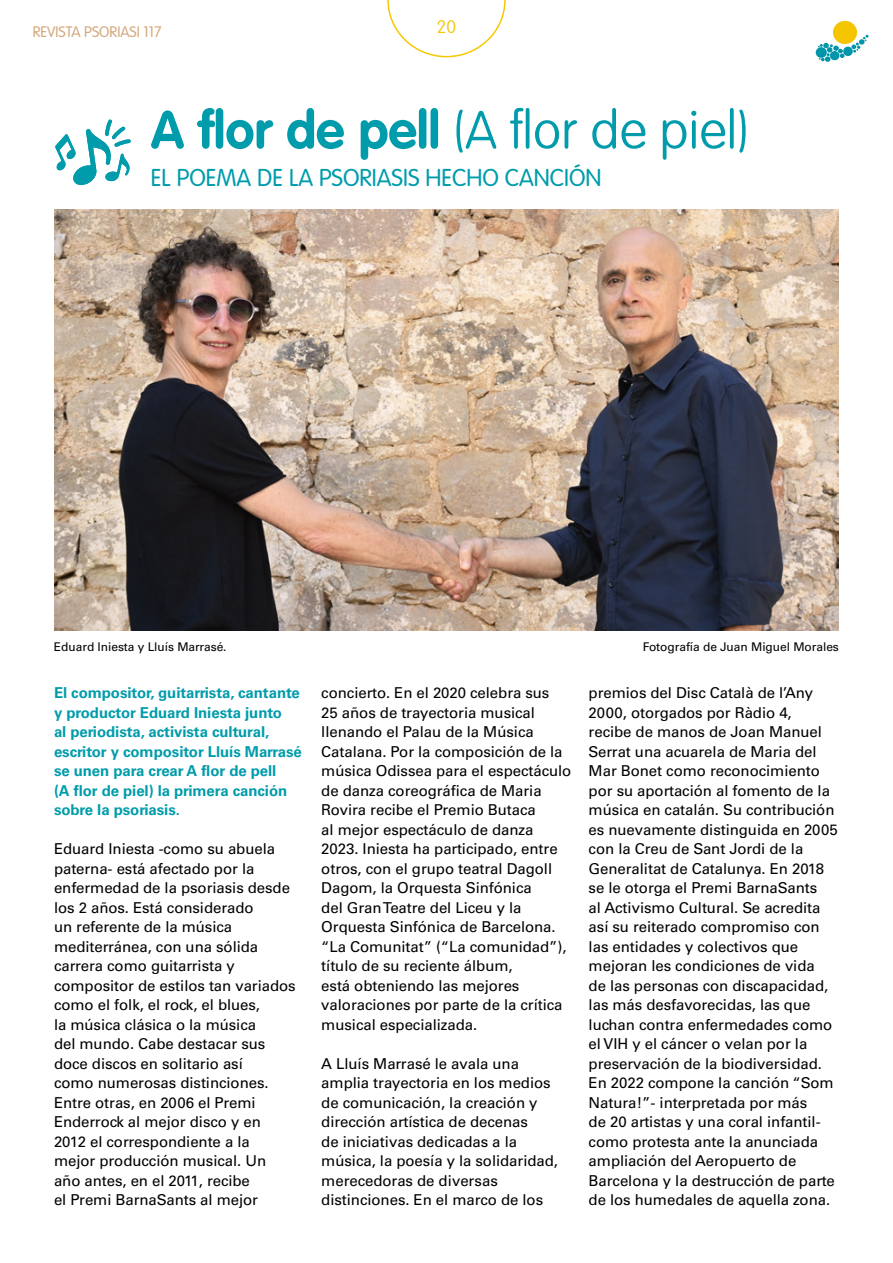
<style>
.page{position:relative;width:893px;height:1263px;background:#fff}
.page>*{position:absolute;margin:0;border:0;box-sizing:border-box;transform-origin:0 0}
.t1{font:100 52.5px "VAG Rounded";color:#009cab}
.t2{font:300 24px "VAG Rounded";color:#009cab}
.t3{font:100 18px "VAG Rounded";color:#f5c500}
.t4{font:15px/19.5px "Univers";letter-spacing:-.005em;color:#000}
.t5{font:700 15px/19.5px "Univers";letter-spacing:-.005em;color:#009cab}
.t6{font:300 15px "VAG Rounded";color:#d4a87e}
.t7{font:12px "Univers";letter-spacing:-.005em;color:#000}
.s1{font-weight:700}
</style>
<div class="page">
<div style="left:833px;top:21px;width:24px;height:23px;background:#f5c500;border-radius:50%"></div>
<div style="left:816px;top:47px;width:11px;height:11px;background:#0095a8;border-radius:50%"></div>
<div style="left:843px;top:47px;width:10px;height:9px;background:#0095a8;border-radius:50%"></div>
<svg style="left:818px;top:43px;width:26px;height:19px"></svg>
<svg style="left:851px;top:35px;width:17px;height:18px"></svg>
<svg style="left:387px;top:0;width:119px;height:57px"></svg>
<img style="left:54px;top:209px;width:785px;height:421px">
<svg style="left:55px;top:119px;width:76px;height:66px"></svg>
<p class="t6" style="left:33px;top:23px;width:130px">REVISTA PSORIASI 117</p>
<p class="t3" style="left:437px;top:16px;width:21px">20</p>
<h1 class="t1" style="left:151px;top:100px;width:598px"><span class="s1">A flor de pell</span> (A flor de piel)</h1>
<h2 class="t2" style="left:151px;top:164px;width:452px">EL POEMA DE LA PSORIASIS HECHO CANCIÓN</h2>
<p class="t7" style="left:54px;top:639px;width:174px">Eduard Iniesta y Lluís Marrasé.</p>
<p class="t7" style="left:643px;top:639px;width:198px">Fotografía de Juan Miguel Morales</p>
<p class="t5" style="left:54px;top:683px;width:249px">El compositor, guitarrista, cantante y productor Eduard Iniesta junto<br>al periodista, activista cultural, escritor y compositor Lluís Marrasé se unen para crear A flor de pell<br>(A flor de piel) la primera canción sobre la psoriasis.</p>
<p class="t4" style="left:54px;top:839px;width:243px">Eduard Iniesta -como su abuela paterna- está afectado por la enfermedad de la psoriasis desde los 2 años. Está considerado<br>un referente de la música mediterránea, con una sólida carrera como guitarrista y compositor de estilos tan variados como el folk, el rock, el blues,<br>la música clásica o la música<br>del mundo. Cabe destacar sus doce discos en solitario así<br>como numerosas distinciones.<br>Entre otras, en 2006 el Premi<br>Enderrock al mejor disco y en<br>2012 el correspondiente a la<br>mejor producción musical. Un año antes, en el 2011, recibe<br>el Premi BarnaSants al mejor</p>
<p class="t4" style="left:321px;top:683px;width:252px">concierto. En el 2020 celebra sus<br>25 años de trayectoria musical llenando el Palau de la Música<br>Catalana. Por la composición de la música Odissea para el espectáculo de danza coreográfica de Maria<br>Rovira recibe el Premio Butaca<br>al mejor espectáculo de danza<br>2023. Iniesta ha participado, entre otros, con el grupo teatral Dagoll<br>Dagom, la Orquesta Sinfónica<br>del Gran Teatre del Liceu y la<br>Orquesta Sinfónica de Barcelona. “La Comunitat” (“La comunidad”), título de su reciente álbum,<br>está obteniendo las mejores valoraciones por parte de la crítica musical especializada.</p>
<p class="t4" style="left:321px;top:1053px;width:238px">A Lluís Marrasé le avala una amplia trayectoria en los medios de comunicación, la creación y dirección artística de decenas<br>de iniciativas dedicadas a la música, la poesía y la solidaridad, merecedoras de diversas distinciones. En el marco de los</p>
<p class="t4" style="left:589px;top:683px;width:251px">premios del Disc Català de l’Any<br>2000, otorgados por Ràdio 4, recibe de manos de Joan Manuel<br>Serrat una acuarela de Maria del<br>Mar Bonet como reconocimiento por su aportación al fomento de la música en catalán. Su contribución es nuevamente distinguida en 2005 con la Creu de Sant Jordi de la<br>Generalitat de Catalunya. En 2018 se le otorga el Premi BarnaSants<br>al Activismo Cultural. Se acredita así su reiterado compromiso con las entidades y colectivos que mejoran les condiciones de vida<br>de las personas con discapacidad, las más desfavorecidas, las que luchan contra enfermedades como el VIH y el cáncer o velan por la preservación de la biodiversidad.<br>En 2022 compone la canción “Som<br>Natura!”- interpretada por más<br>de 20 artistas y una coral infantil&shy;como protesta ante la anunciada ampliación del Aeropuerto de<br>Barcelona y la destrucción de parte de los humedales de aquella zona.</p>
</div>
